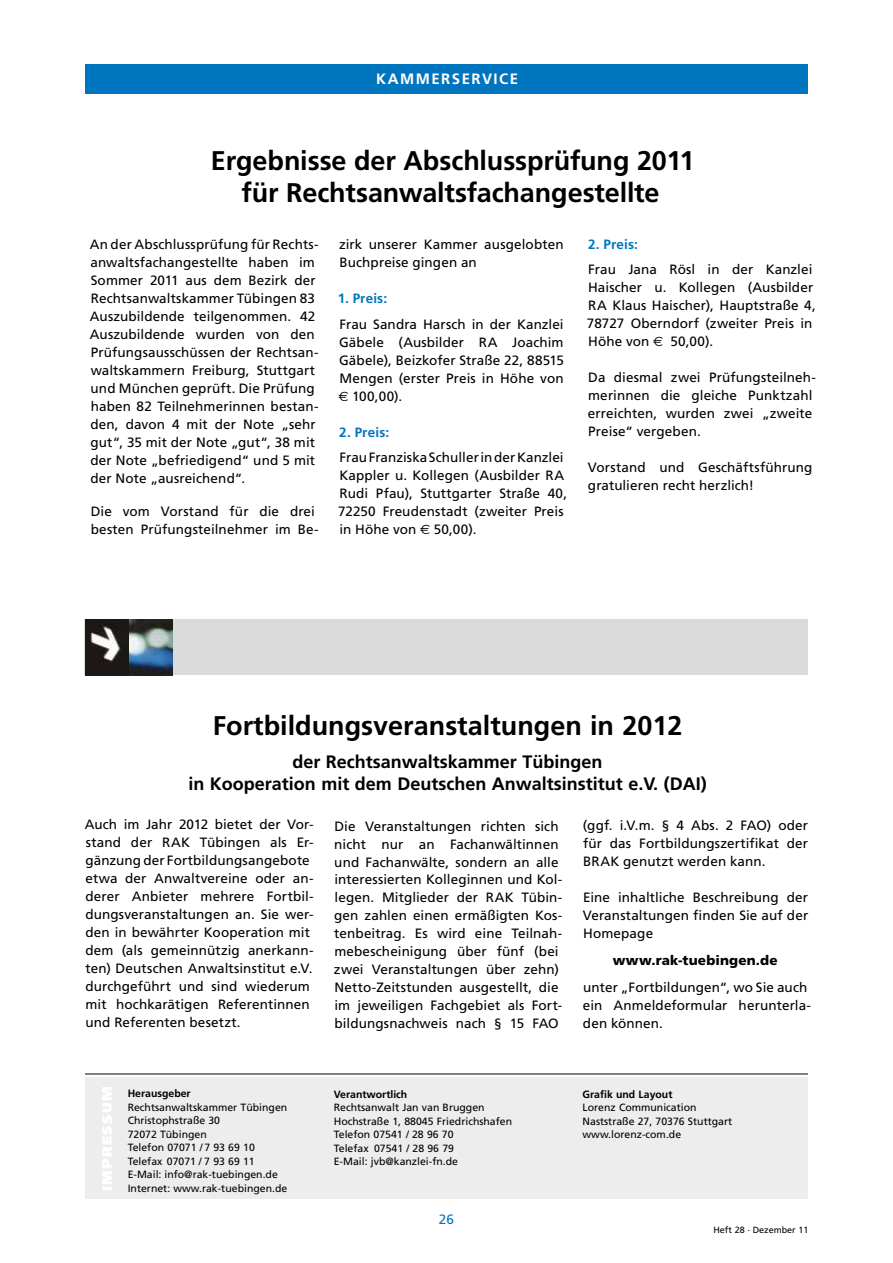
<style>
.page{position:relative;width:893px;height:1263px;background:#fff}
.page>*{position:absolute;margin:0;border:0;box-sizing:border-box;transform-origin:0 0}
.t1{font:700 27px/32.4px "Frutiger";color:#000;text-align:center}
.t2{font:700 18px/21.8px "Frutiger";color:#000;text-align:center}
.t3{font:700 15px "Frutiger";letter-spacing:.1em;color:#fff}
.t4{font:13.5px/18px "Frutiger";letter-spacing:.01em;color:#000}
.t5{font:700 13.5px "Frutiger";letter-spacing:.01em;color:#0075bf}
.t6{font:900 13.5px "Frutiger";letter-spacing:.015em;color:#000}
.t7{font:13.5px "Frutiger";color:#0075bf}
.t8{font:10.5px/13.5px "Frutiger";color:#000}
.t9{font:700 10.5px "Frutiger";color:#000}
.t10{font:9px "Frutiger";color:#000}
.s1{font-family:"Euro Sans"}
</style>
<div class="page">
<div style="left:85px;top:64px;width:723px;height:30px;background:#0075bf"></div>
<div style="left:85px;top:1077px;width:723px;height:122px;background:#ededed"></div>
<hr style="left:85px;top:1074px;width:723px;height:1px;background:#000">
<div style="left:85px;top:620px;width:723px;height:55px;background:#dadada"></div>
<img style="left:85px;top:620px;width:87px;height:55px">
<p class="t3" style="left:343px;top:70px;width:131px">AUS DER GESET</p>
<p class="t3" style="left:376px;top:70px;width:177px">KAMM ERSERZVGEBUNG</p>
<p class="t3" style="left:493px;top:70px;width:26px">ICE</p>
<h1 class="t1" style="left:211px;top:144px;width:485px">Ergebnisse der Abschlussprüfung 2011 für Rechtsanwaltsfachangestellte</h1>
<p class="t4" style="left:339px;top:235px;width:226px">zirk unserer Kammer ausgelobten<br>Buchpreise gingen an</p>
<p class="t5" style="left:338px;top:290px;width:51px">1. Preis:</p>
<p class="t4" style="left:339px;top:315px;width:227px;text-align:justify">Frau Sandra Harsch in der Kanzlei Gäbele (Ausbilder RA Joachim Gäbele), Beizkofer Straße 22, 88515<br>Mengen (erster Preis in Höhe von <span class="s1">€</span> 100,00).</p>
<p class="t5" style="left:339px;top:424px;width:51px">2. Preis:</p>
<p class="t4" style="left:338px;top:448px;width:231px">Frau Franziska Schuller in der Kanzlei<br>Kappler u. Kollegen (Ausbilder RA<br>Rudi Pfau), Stuttgarter Straße 40,<br>72250 Freudenstadt (zweiter Preis in Höhe von <span class="s1">€</span> 50,00).</p>
<p class="t4" style="left:90px;top:235px;width:230px">An der Abschlussprüfung für Rechts&shy;anwaltsfachangestellte haben im<br>Sommer 2011 aus dem Bezirk der<br>Rechtsanwaltskammer Tübingen 83<br>Auszubildende teilgenommen. 42<br>Auszubildende wurden von den<br>Prüfungsausschüssen der Rechtsan&shy;waltskammern Freiburg, Stuttgart und München geprüft. Die Prüfung haben 82 Teilnehmerinnen bestan&shy;den, davon 4 mit der Note „sehr gut“, 35 mit der Note „gut“, 38 mit der Note „befriedigend“ und 5 mit der Note „ausreichend“.</p>
<p class="t4" style="left:91px;top:502px;width:229px">Die vom Vorstand für die drei besten Prüfungsteilnehmer im Be-</p>
<p class="t5" style="left:588px;top:236px;width:51px">2. Preis:</p>
<p class="t4" style="left:587px;top:260px;width:230px">Frau Jana Rösl in der Kanzlei<br>Haischer u. Kollegen (Ausbilder<br>RA Klaus Haischer), Hauptstraße 4,<br>78727 Oberndorf (zweiter Preis in<br>Höhe von <span class="s1">€</span> 50,00).</p>
<p class="t4" style="left:588px;top:368px;width:230px">Da diesmal zwei Prüfungsteilneh&shy;merinnen die gleiche Punktzahl erreichten, wurden zwei „zweite<br>Preise“ vergeben.</p>
<p class="t4" style="left:588px;top:458px;width:226px">Vorstand und Geschäftsführung gratulieren recht herzlich!</p>
<h1 class="t1" style="left:213px;top:710px;width:471px">Fortbildungsveranstaltungen in 2012</h1>
<h2 class="t2" style="left:188px;top:751px;width:520px">der Rechtsanwaltskammer Tübingen<br>in Kooperation mit dem Deutschen Anwaltsinstitut e.V. (DAI)</h2>
<p class="t4" style="left:85px;top:815px;width:230px">Auch im Jahr 2012 bietet der Vor&shy;stand der RAK Tübingen als Er&shy;gänzung der Fortbildungsangebote etwa der Anwaltvereine oder an&shy;derer Anbieter mehrere Fortbil&shy;dungsveranstaltungen an. Sie wer&shy;den in bewährter Kooperation mit dem (als gemeinnützig anerkann&shy;ten) Deutschen Anwaltsinstitut e.V. durchgeführt und sind wiederum mit hochkarätigen Referentinnen und Referenten besetzt.</p>
<p class="t4" style="left:334px;top:817px;width:230px">Die Veranstaltungen richten sich nicht nur an Fachanwältinnen und Fachanwälte, sondern an alle interessierten Kolleginnen und Kol&shy;legen. Mitglieder der RAK Tübin&shy;gen zahlen einen ermäßigten Kos&shy;tenbeitrag. Es wird eine Teilnah&shy;mebescheinigung über fünf (bei zwei Veranstaltungen über zehn)<br>Netto-Zeitstunden ausgestellt, die im jeweiligen Fachgebiet als Fort&shy;bildungsnachweis nach § 15 FAO</p>
<p class="t4" style="left:583px;top:816px;width:227px;text-align:justify">(ggf. i.V.m. § 4 Abs. 2 FAO) oder für das Fortbildungszertifikat der BRAK genutzt werden kann.</p>
<p class="t4" style="left:583px;top:888px;width:227px;text-align:justify">Eine inhaltliche Beschreibung der Veranstaltungen finden Sie auf der Homepage</p>
<p class="t6" style="left:613px;top:952px;width:166px">www.rak-tuebingen.de</p>
<p class="t4" style="left:583px;top:978px;width:230px">unter „Fortbildungen“, wo Sie auch ein Anmeldeformular herunterla&shy;den können.</p>
<p class="t9" style="left:128px;top:1087px;width:65px">Herausgeber</p>
<p class="t8" style="left:128px;top:1100px;width:161px">Rechtsanwaltskammer Tübingen<br>Christophstraße 30<br>72072 Tübingen<br>Telefon 07071 / 7 93 69 10<br>Telefax 07071 / 7 93 69 11<br>E-Mail: info@rak-tuebingen.de<br>Internet: www.rak-tuebingen.de</p>
<p class="t9" style="left:334px;top:1088px;width:75px">Verantwortlich</p>
<p class="t8" style="left:334px;top:1101px;width:180px">Rechtsanwalt Jan van Bruggen<br>Hochstraße 1, 88045 Friedrichshafen<br>Telefon 07541 / 28 96 70<br>Telefax 07541 / 28 96 79<br>E-Mail: jvb@kanzlei-fn.de</p>
<p class="t7" style="left:439px;top:1211px;width:17px">26</p>
<p class="t9" style="left:583px;top:1088px;width:91px">Grafik und Layout</p>
<p class="t8" style="left:583px;top:1100px;width:151px">Lorenz Communication<br>Naststraße 27, 70376 Stuttgart www.lorenz-com.de</p>
<p class="t10" style="left:713px;top:1225px;width:97px">Heft 28 . Dezember 11</p>
</div>
